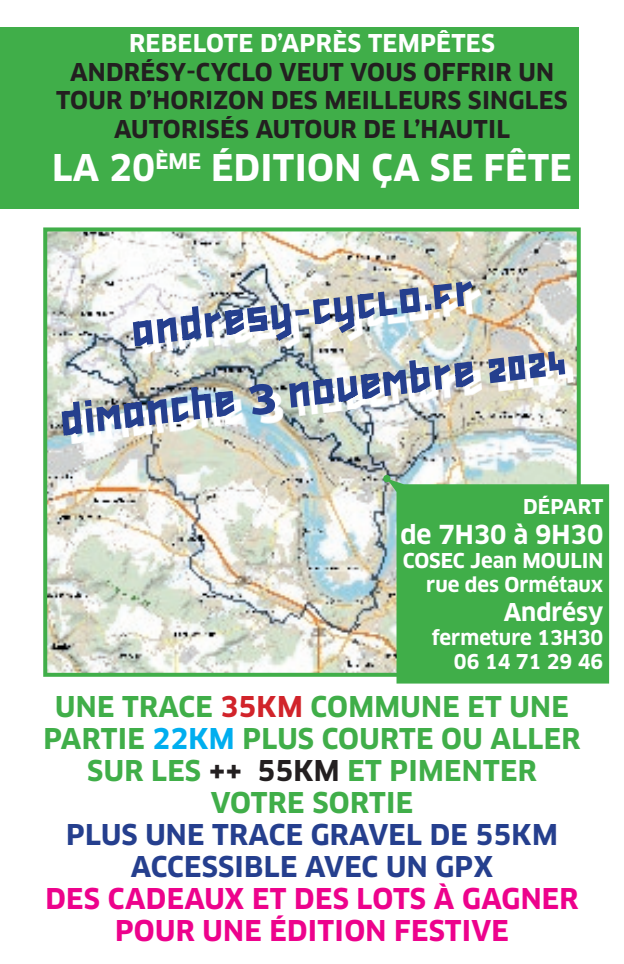
<style>
.page{position:relative;width:624px;height:964px;background:#fff}
.page>*{position:absolute;margin:0;border:0;box-sizing:border-box;transform-origin:0 0}
.t1{font:48px/80px "Anson";color:#253f8e;text-align:center}
.t2{font:700 36px "Clan OT";letter-spacing:.01em;color:#fff}
.t3{font:700 28px/32px "Clan OT";letter-spacing:.01em;color:#40ae49;text-align:center}
.t4{font:700 28px/32px "Clan OT";letter-spacing:.01em;color:#ed028c;text-align:center}
.t5{font:700 28px/32px "Clan OT";letter-spacing:.01em;color:#253f8e;text-align:center}
.t6{font:700 25.6px "Clan OT";color:#fff}
.t7{font:700 24px/28.8px "Clan OT";letter-spacing:.01em;color:#231f20;text-align:center}
.t8{font:700 24px "Clan OT";letter-spacing:.01em;color:#fff}
.t9{font:700 20px/24px "Clan OT";color:#fff;text-align:right}
.s1{font-family:"Clan OT";font-weight:700}
.s2{font-family:"Clan OT";font-weight:700;font-size:76px}
.s3{color:#d1232a}
.s4{color:#00aeef}
.s5{color:#231f20}
</style>
<div class="page">
<img style="left:48px;top:232px;width:527px;height:440px">
<div style="left:43px;top:227px;width:537px;height:450px;border:4px solid #40ae49"></div>
<div style="left:383px;top:475px;width:7px;height:7px;background:#40ae49;border-radius:50%"></div>
<svg style="left:387px;top:478px;width:222px;height:205px;fill:#40ae49"></svg>
<div style="left:0;top:28px;width:578px;height:181px;background:#40ae49"></div>
<img style="left:69px;top:289px;width:504px;height:155px">
<p class="t8" style="left:129px;top:29px;width:367px">REBELOTE D’APRÈS TEMPÊTES</p>
<p class="t7" style="left:56px;top:58px;width:513px">ANDRÉSY-CYCLO VEUT VOUS OFFRIR UN<br>TOUR D’HORIZON DES MEILLEURS SINGLES<br>AUTORISÉS AUTOUR DE L’HAUTIL</p>
<h2 class="t2" style="left:52px;top:147px;width:521px">LA 20<sup>ÈME</sup> ÉDITION ÇA SE FÊTE</h2>
<h1 class="t1" style="left:46px;top:305px;width:510px;rotate:-7deg">andresy<span class="s1">-</span>cyclo.fr dimanche <span class="s2">3</span> novembre 2024</h1>
<p class="t9" style="left:523px;top:494px;width:82px">DÉPART</p>
<p class="t6" style="left:400px;top:520px;width:204px">de 7H30 à 9H30</p>
<p class="t9" style="left:403px;top:549px;width:202px">COSEC Jean MOULIN rue des Ormétaux</p>
<p class="t8" style="left:503px;top:598px;width:101px">Andrésy</p>
<p class="t9" style="left:432px;top:626px;width:173px">fermeture 13H30<br>06 14 71 29 46</p>
<p class="t3" style="left:44px;top:691px;width:538px">UNE TRACE <span class="s3">35KM</span> COMMUNE ET UNE<br>PARTIE <span class="s4">22KM</span> PLUS COURTE OU ALLER<br>SUR LES <span class="s5">++ 55KM</span> ET PIMENTER<br>VOTRE SORTIE</p>
<p class="t5" style="left:66px;top:819px;width:493px">PLUS UNE TRACE GRAVEL DE 55KM<br>ACCESSIBLE AVEC UN GPX</p>
<p class="t4" style="left:45px;top:883px;width:534px">DES CADEAUX ET DES LOTS À GAGNER<br>POUR UNE ÉDITION FESTIVE</p>
</div>
